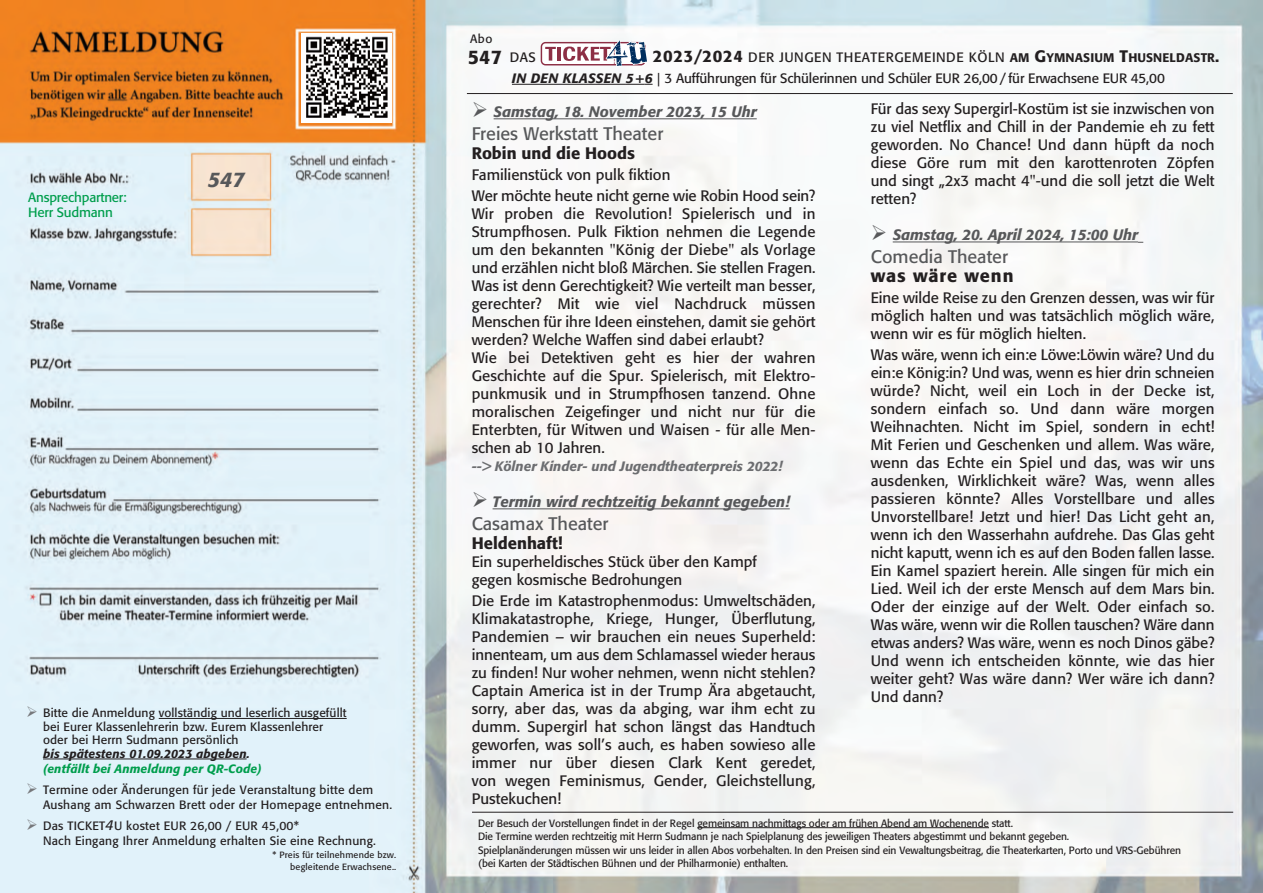
<style>
.page{position:relative;width:1263px;height:893px;background:#fff}
.page>*{position:absolute;margin:0;border:0;box-sizing:border-box;transform-origin:0 0}
.t1{font:italic 500 21px "Formata BQ";color:#57585a}
.t2{font:500 19.5px "Formata BQ";color:#231f20}
.t3{font:18px "Formata BQ";color:#57585a}
.t4{font:500 18px "Formata BQ";letter-spacing:.05em;color:#231f20}
.t5{font:500 16.5px "Formata BQ";color:#231f20}
.t6{font:15px/18px "Formata BQ";letter-spacing:.005em;color:#231f20;text-align:justify}
.t7{font:italic 500 15px "Formata BQ";color:#57585a}
.t8{font:13.5px/21px "Formata BQ";letter-spacing:-.01em;color:#231f20}
.t9{font:italic 500 13.5px "Formata BQ";color:#6c6d70}
.t10{font:13.35px/15px "Formata BQ";letter-spacing:-.015em;color:#009e4d}
.t11{font:12px/13.5px "Formata BQ";letter-spacing:.02em;color:#231f20}
.t12{font:italic 500 12px "Formata BQ";letter-spacing:.01em;color:#009e4d}
.t13{font:italic 500 12px "Formata BQ";letter-spacing:.01em;color:#231f20}
.t14{font:10.5px/13.5px "Formata BQ";letter-spacing:-.01em;color:#231f20}
.t15{font:9px/12px "Formata BQ";letter-spacing:.02em;color:#231f20;text-align:right}
.s1{color:#76787b}
.s2{font-style:italic;font-size:14.25px}
.s3{font-weight:500;font-size:16.5px}
.s4{font-weight:500;font-size:12.3px}
.s5{font-weight:500;font-style:italic}
</style>
<div class="page">
<img style="left:0;top:0;width:1263px;height:892px">
<hr style="left:494px;top:118px;width:263px;height:1px;background:#57585a">
<hr style="left:493px;top:508px;width:297px;height:1px;background:#57585a">
<hr style="left:893px;top:242px;width:245px;height:1px;background:#57585a">
<hr style="left:512px;top:84px;width:114px;height:1px;background:#231f20">
<svg style="left:626px;top:84px;width:27px;height:1px"></svg>
<hr style="left:467px;top:93px;width:766px;height:1px;background:#231f20">
<hr style="left:472px;top:812px;width:761px;height:1px;background:#231f20">
<hr style="left:697px;top:827px;width:292px;height:1px;background:#231f20">
<hr style="left:159px;top:718px;width:188px;height:1px;background:#231f20">
<hr style="left:43px;top:759px;width:204px;height:1px;background:#231f20">
<svg style="left:541px;top:40px;width:107px;height:27px"></svg>
<img style="left:302px;top:34px;width:89px;height:89px">
<p class="t10" style="left:28px;top:190px;width:100px">Ansprechpartner:<br>Herr Sudmann</p>
<h1 class="t1" style="left:208px;top:166px;width:38px">547</h1>
<p class="t11" style="left:43px;top:706px;width:305px;text-indent:-17px"><span class="s1">➢</span> Bitte die Anmeldung vollständig und leserlich ausgefüllt bei Eurer Klassenlehrerin bzw. Eurem Klassenlehrer oder bei Herrn Sudmann persönlich</p>
<p class="t13" style="left:43px;top:746px;width:208px">bis spätestens 01.09.2023 abgeben.</p>
<p class="t12" style="left:43px;top:761px;width:220px">(entfällt bei Anmeldung per QR-Code)</p>
<p class="t11" style="left:43px;top:782px;width:350px;line-height:15px;text-indent:-17px"><span class="s1">➢</span> Termine oder Änderungen für jede Veranstaltung bitte dem<br>Aushang am Schwarzen Brett oder der Homepage entnehmen.</p>
<p class="t11" style="left:43px;top:818px;width:334px;line-height:15px;text-indent:-17px"><span class="s1">➢</span> Das TICKET<span class="s2">4</span>U kostet EUR 26,00 / EUR 45,00*<br>Nach Eingang Ihrer Anmeldung erhalten Sie eine Rechnung.</p>
<p class="t15" style="left:272px;top:849px;width:125px">* Preis für teilnehmende bzw. begleitende Erwachsene..</p>
<p class="t11" style="left:470px;top:32px;width:24px">Abo</p>
<h2 class="t2" style="left:468px;top:45px;width:36px">547</h2>
<p class="t8" style="left:512px;top:47px;width:709px;text-indent:141px"><span class="s3">2023/2024</span> DER JUNGEN THEATERGEMEINDE KÖLN <span class="s4">AM</span> <span class="s3">G</span><span class="s4">YMNASIUM</span> <span class="s3">T</span><span class="s4">HUSNELDASTR</span><span class="s3">.<br></span><span class="s5">IN DEN KLASSEN 5+6</span> | 3 Aufführungen für Schülerinnen und Schüler EUR 26,00 / für Erwachsene EUR 45,00</p>
<p class="t8" style="left:510px;top:47px;width:28px">DAS</p>
<p class="t7" style="left:472px;top:103px;width:287px">➢ Samstag, 18. November 2023, 15 Uhr</p>
<p class="t3" style="left:472px;top:122px;width:193px">Freies Werkstatt Theater</p>
<p class="t5" style="left:472px;top:143px;width:165px">Robin und die Hoods</p>
<p class="t6" style="left:472px;top:164px;width:345px;line-height:21px">Familienstück von pulk fiktion<br>Wer möchte heute nicht gerne wie Robin Hood sein?</p>
<p class="t6" style="left:472px;top:205px;width:345px;text-align:left">Wir proben die Revolution! Spielerisch und in Strumpfhosen. Pulk Fiktion nehmen die Legende um den bekannten "König der Diebe" als Vorlage und erzählen nicht bloß Märchen. Sie stellen Fragen.<br>Was ist denn Gerechtigkeit? Wie verteilt man besser, gerechter? Mit wie viel Nachdruck müssen Menschen für ihre Ideen einstehen, damit sie gehört werden? Welche Waffen sind dabei erlaubt?<br>Wie bei Detektiven geht es hier der wahren Geschichte auf die Spur. Spielerisch, mit Elektro&shy;punkmusik und in Strumpfhosen tanzend. Ohne moralischen Zeigefinger und nicht nur für die Enterbten, für Witwen und Waisen - für alle Men&shy;schen ab 10 Jahren.</p>
<p class="t9" style="left:472px;top:458px;width:312px">--&gt; Kölner Kinder- und Jugendtheaterpreis 2022!</p>
<p class="t7" style="left:472px;top:493px;width:320px">➢ Termin wird rechtzeitig bekannt gegeben!</p>
<p class="t3" style="left:472px;top:512px;width:138px">Casamax Theater</p>
<p class="t5" style="left:472px;top:533px;width:93px">Heldenhaft!</p>
<p class="t6" style="left:472px;top:553px;width:287px">Ein superheldisches Stück über den Kampf gegen kosmische Bedrohungen</p>
<p class="t6" style="left:472px;top:592px;width:345px">Die Erde im Katastrophenmodus: Umweltschäden, Klimakatastrophe, Kriege, Hunger, Überflutung, Pandemien – wir brauchen ein neues Superheld: innenteam, um aus dem Schlamassel wieder heraus zu finden! Nur woher nehmen, wenn nicht stehlen?<br>Captain America ist in der Trump Ära abgetaucht, sorry, aber das, was da abging, war ihm echt zu dumm. Supergirl hat schon längst das Handtuch geworfen, was soll’s auch, es haben sowieso alle immer nur über diesen Clark Kent geredet, von wegen Feminismus, Gender, Gleichstellung, Pustekuchen!</p>
<p class="t6" style="left:871px;top:100px;width:345px">Für das sexy Supergirl-Kostüm ist sie inzwischen von zu viel Netflix and Chill in der Pandemie eh zu fett geworden. No Chance! Und dann hüpft da noch diese Göre rum mit den karottenroten Zöpfen und singt „2x3 macht 4"-und die soll jetzt die Welt retten?</p>
<p class="t7" style="left:871px;top:226px;width:269px">➢ Samstag, 20. April 2024, 15:00 Uhr</p>
<p class="t3" style="left:871px;top:246px;width:139px">Comedia Theater</p>
<p class="t4" style="left:871px;top:265px;width:144px">was wäre wenn</p>
<p class="t6" style="left:871px;top:289px;width:345px">Eine wilde Reise zu den Grenzen dessen, was wir für möglich halten und was tatsächlich möglich wäre, wenn wir es für möglich hielten.</p>
<p class="t6" style="left:871px;top:346px;width:345px">Was wäre, wenn ich ein:e Löwe:Löwin wäre? Und du ein:e König:in? Und was, wenn es hier drin schneien würde? Nicht, weil ein Loch in der Decke ist, sondern einfach so. Und dann wäre morgen Weihnachten. Nicht im Spiel, sondern in echt!<br>Mit Ferien und Geschenken und allem. Was wäre, wenn das Echte ein Spiel und das, was wir uns ausdenken, Wirklichkeit wäre? Was, wenn alles passieren könnte? Alles Vorstellbare und alles Unvorstellbare! Jetzt und hier! Das Licht geht an, wenn ich den Wasserhahn aufdrehe. Das Glas geht nicht kaputt, wenn ich es auf den Boden fallen lasse.<br>Ein Kamel spaziert herein. Alle singen für mich ein Lied. Weil ich der erste Mensch auf dem Mars bin.<br>Oder der einzige auf der Welt. Oder einfach so.<br>Was wäre, wenn wir die Rollen tauschen? Wäre dann etwas anders? Was wäre, wenn es noch Dinos gäbe?<br>Und wenn ich entscheiden könnte, wie das hier weiter geht? Was wäre dann? Wer wäre ich dann?<br>Und dann?</p>
<p class="t14" style="left:478px;top:816px;width:704px">Der Besuch der Vorstellungen findet in der Regel gemeinsam nachmittags oder am frühen Abend am Wochenende statt.<br>Die Termine werden rechtzeitig mit Herrn Sudmann je nach Spielplanung des jeweiligen Theaters abgestimmt und bekannt gegeben.<br>Spielplanänderungen müssen wir uns leider in allen Abos vorbehalten. In den Preisen sind ein Vewaltungsbeitrag, die Theaterkarten, Porto und VRS-Gebühren (bei Karten der Städtischen Bühnen und der Philharmonie) enthalten.</p>
</div>
